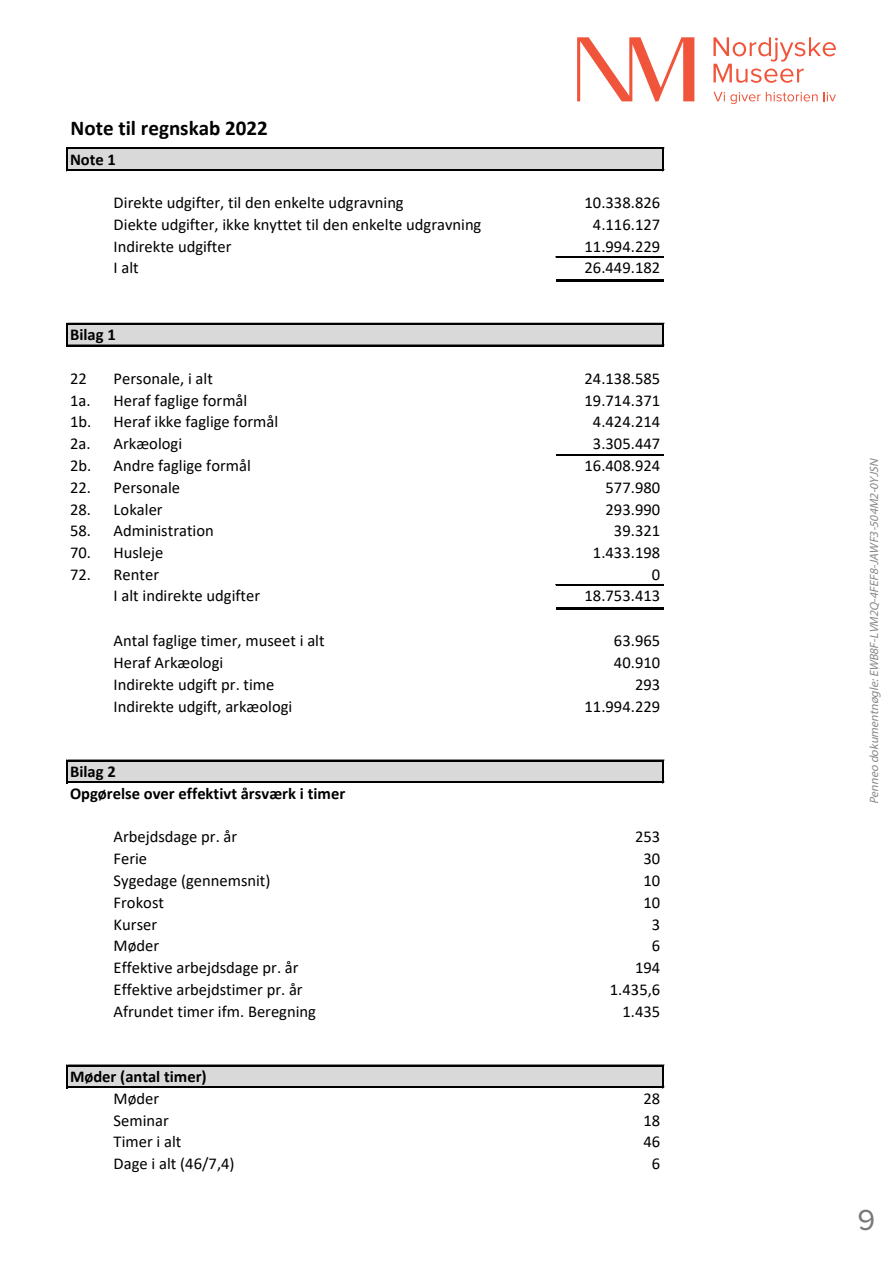
<style>
.page{position:relative;width:893px;height:1263px;background:#fff}
.page>*{position:absolute;margin:0;border:0;box-sizing:border-box;transform-origin:0 0}
.t1{font:30px "Proxima Nova";color:#76787b}
.t2{font:700 21px "Calibri";color:#000}
.t3{font:16.5px "Calibri";color:#000}
.t4{font:700 16.5px/21.8px "Calibri";color:#000}
.t5{font:italic 12px "Myriad Pro";color:#888}
</style>
<div class="page">
<svg style="left:713px;top:37px;width:123px;height:46px"></svg>
<svg style="left:713px;top:92px;width:105px;height:12px"></svg>
<svg style="left:824px;top:92px;width:12px;height:9px"></svg>
<svg style="left:577px;top:37px;width:117px;height:64px"></svg>
<div style="left:67px;top:148px;width:596px;height:22px;background:#d9d9d9"></div>
<div style="left:67px;top:324px;width:596px;height:22px;background:#d9d9d9"></div>
<div style="left:67px;top:761px;width:596px;height:22px;background:#d9d9d9"></div>
<div style="left:67px;top:1066px;width:596px;height:21px;background:#d9d9d9"></div>
<hr style="left:66px;top:148px;width:2px;height:23px;background:#000">
<svg style="left:662px;top:149px;width:2px;height:20px"></svg>
<hr style="left:66px;top:323px;width:2px;height:23px;background:#000">
<svg style="left:662px;top:325px;width:2px;height:20px"></svg>
<hr style="left:66px;top:760px;width:2px;height:23px;background:#000">
<svg style="left:662px;top:761px;width:2px;height:20px"></svg>
<hr style="left:66px;top:1065px;width:2px;height:23px;background:#000">
<svg style="left:662px;top:1066px;width:2px;height:20px"></svg>
<hr style="left:68px;top:148px;width:596px;height:1px;background:#000">
<hr style="left:68px;top:169px;width:596px;height:1px;background:#000">
<hr style="left:68px;top:170px;width:596px;height:1px;background:#000">
<hr style="left:556px;top:257px;width:107px;height:1px;background:#000">
<hr style="left:556px;top:279px;width:107px;height:3px;background:#000">
<hr style="left:68px;top:323px;width:596px;height:2px;background:#000">
<hr style="left:68px;top:345px;width:596px;height:1px;background:#000">
<hr style="left:556px;top:584px;width:107px;height:2px;background:#000">
<hr style="left:556px;top:607px;width:107px;height:3px;background:#000">
<hr style="left:68px;top:760px;width:596px;height:1px;background:#000">
<hr style="left:68px;top:781px;width:596px;height:1px;background:#000">
<hr style="left:68px;top:782px;width:596px;height:1px;background:#000">
<hr style="left:68px;top:1065px;width:596px;height:1px;background:#000">
<hr style="left:68px;top:1086px;width:596px;height:1px;background:#000">
<hr style="left:68px;top:1087px;width:596px;height:1px;background:#000">
<hr style="left:556px;top:454px;width:107px;height:1px;background:#000">
<p class="t2" style="left:71px;top:113px;width:199px">Note til regnskab 2022</p>
<p class="t4" style="left:70px;top:148px;width:48px">Note 1</p>
<p class="t3" style="left:114px;top:197px;width:292px">Direkte udgifter, til den enkelte udgravning</p>
<p class="t3" style="left:584px;top:197px;width:77px">10.338.826</p>
<p class="t3" style="left:114px;top:218px;width:369px">Diekte udgifter, ikke knyttet til den enkelte udgravning</p>
<p class="t3" style="left:593px;top:218px;width:69px">4.116.127</p>
<p class="t3" style="left:114px;top:240px;width:119px">Indirekte udgifter</p>
<p class="t3" style="left:584px;top:240px;width:77px">11.994.229</p>
<p class="t3" style="left:114px;top:262px;width:27px">I alt</p>
<p class="t3" style="left:584px;top:262px;width:77px">26.449.182</p>
<p class="t4" style="left:70px;top:324px;width:47px">Bilag 1</p>
<p class="t3" style="left:70px;top:372px;width:18px">22</p>
<p class="t3" style="left:114px;top:372px;width:101px">Personale, i alt</p>
<p class="t3" style="left:584px;top:372px;width:77px">24.138.585</p>
<p class="t3" style="left:70px;top:394px;width:179px">1a. Heraf faglige formål</p>
<p class="t3" style="left:584px;top:394px;width:77px">19.714.371</p>
<p class="t3" style="left:70px;top:415px;width:210px">1b. Heraf ikke faglige formål</p>
<p class="t3" style="left:593px;top:415px;width:69px">4.424.214</p>
<p class="t3" style="left:70px;top:437px;width:114px">2a. Arkæologi</p>
<p class="t3" style="left:593px;top:437px;width:69px">3.305.447</p>
<p class="t3" style="left:70px;top:459px;width:182px">2b. Andre faglige formål</p>
<p class="t3" style="left:584px;top:459px;width:77px">16.408.924</p>
<p class="t3" style="left:70px;top:481px;width:112px">22. Personale</p>
<p class="t3" style="left:605px;top:481px;width:56px">577.980</p>
<p class="t3" style="left:70px;top:503px;width:94px">28. Lokaler</p>
<p class="t3" style="left:605px;top:503px;width:56px">293.990</p>
<p class="t3" style="left:70px;top:524px;width:145px">58. Administration</p>
<p class="t3" style="left:614px;top:524px;width:48px">39.321</p>
<p class="t3" style="left:70px;top:546px;width:95px">70. Husleje</p>
<p class="t3" style="left:593px;top:546px;width:69px">1.433.198</p>
<p class="t3" style="left:70px;top:568px;width:91px">72. Renter</p>
<p class="t3" style="left:652px;top:568px;width:10px">0</p>
<p class="t3" style="left:114px;top:589px;width:148px">I alt indirekte udgifter</p>
<p class="t3" style="left:584px;top:589px;width:77px">18.753.413</p>
<p class="t3" style="left:114px;top:634px;width:213px">Antal faglige timer, museet i alt</p>
<p class="t3" style="left:614px;top:634px;width:48px">63.965</p>
<p class="t3" style="left:114px;top:656px;width:111px">Heraf Arkæologi</p>
<p class="t3" style="left:614px;top:656px;width:48px">40.910</p>
<p class="t3" style="left:114px;top:678px;width:162px">Indirekte udgift pr. time</p>
<p class="t3" style="left:635px;top:678px;width:27px">293</p>
<p class="t3" style="left:114px;top:700px;width:180px">Indirekte udgift, arkæologi</p>
<p class="t3" style="left:584px;top:700px;width:77px">11.994.229</p>
<p class="t4" style="left:70px;top:760px;width:277px">Bilag 2<br>Opgørelse over effektivt årsværk i timer</p>
<p class="t3" style="left:114px;top:830px;width:125px">Arbejdsdage pr. år</p>
<p class="t3" style="left:635px;top:830px;width:27px">253</p>
<p class="t3" style="left:114px;top:852px;width:35px">Ferie</p>
<p class="t3" style="left:643px;top:852px;width:18px">30</p>
<p class="t3" style="left:114px;top:874px;width:158px">Sygedage (gennemsnit)</p>
<p class="t3" style="left:643px;top:874px;width:18px">10</p>
<p class="t3" style="left:114px;top:896px;width:52px">Frokost</p>
<p class="t3" style="left:643px;top:896px;width:18px">10</p>
<p class="t3" style="left:114px;top:918px;width:45px">Kurser</p>
<p class="t3" style="left:652px;top:918px;width:10px">3</p>
<p class="t3" style="left:114px;top:939px;width:47px">Møder</p>
<p class="t3" style="left:652px;top:939px;width:10px">6</p>
<p class="t3" style="left:114px;top:961px;width:186px">Effektive arbejdsdage pr. år</p>
<p class="t3" style="left:635px;top:961px;width:27px">194</p>
<p class="t3" style="left:114px;top:983px;width:191px">Effektive arbejdstimer pr. år</p>
<p class="t3" style="left:610px;top:983px;width:52px">1.435,6</p>
<p class="t3" style="left:114px;top:1005px;width:204px">Afrundet timer ifm. Beregning</p>
<p class="t3" style="left:622px;top:1005px;width:39px">1.435</p>
<p class="t4" style="left:70px;top:1065px;width:138px">Møder (antal timer)</p>
<p class="t3" style="left:114px;top:1092px;width:47px">Møder</p>
<p class="t3" style="left:643px;top:1092px;width:18px">28</p>
<p class="t3" style="left:114px;top:1114px;width:57px">Seminar</p>
<p class="t3" style="left:643px;top:1114px;width:18px">18</p>
<p class="t3" style="left:114px;top:1135px;width:69px">Timer i alt</p>
<p class="t3" style="left:643px;top:1135px;width:18px">46</p>
<p class="t3" style="left:114px;top:1157px;width:123px">Dage i alt (46/7,4)</p>
<p class="t3" style="left:652px;top:1157px;width:10px">6</p>
<p class="t5" style="left:869px;top:804px;width:349px;rotate:-90deg">Penneo dokumentnøgle:EWB8F-LVM2Q-4FEF8-JAWF3-504M2-0YJSN</p>
<h1 class="t1" style="left:857px;top:1208px;width:19px">9</h1>
</div>
